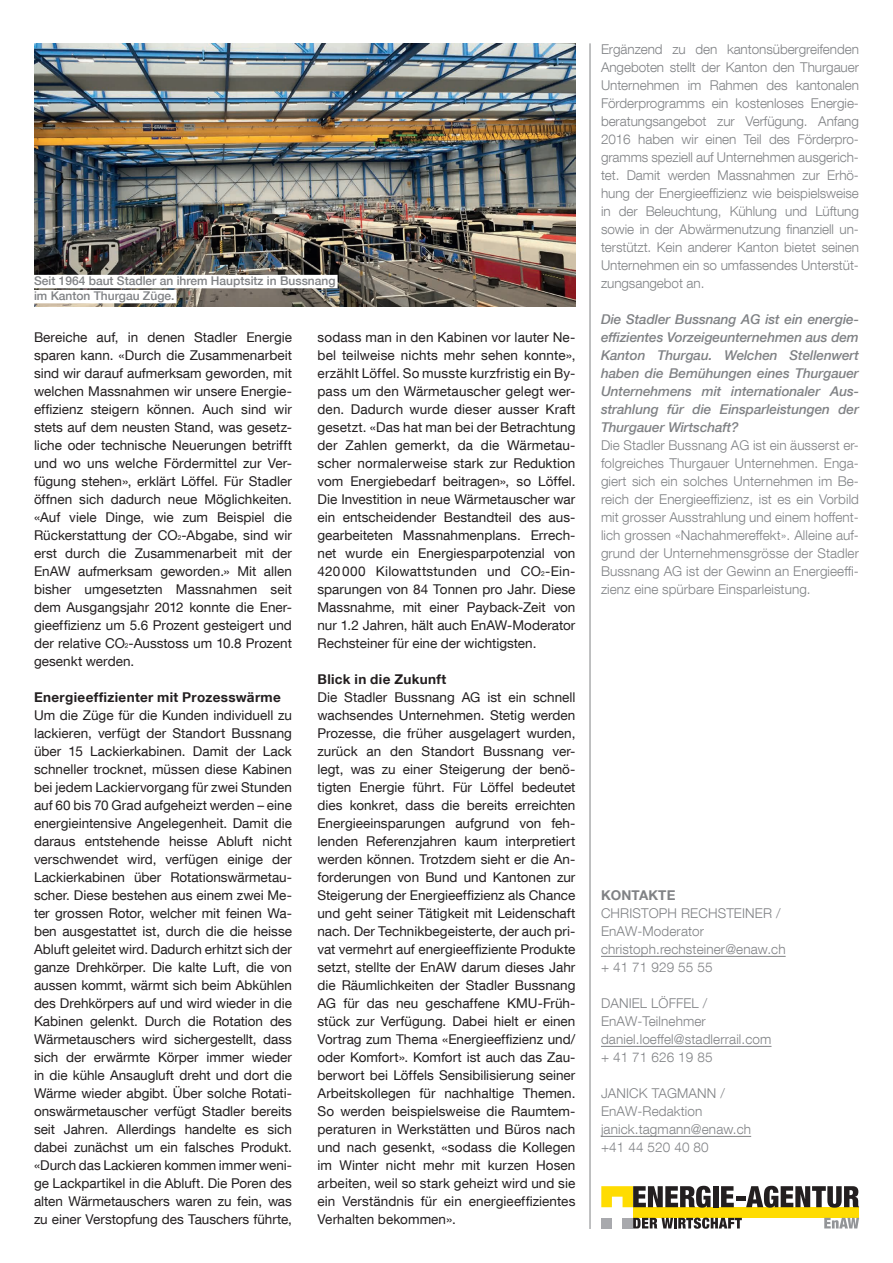
<style>
.page{position:relative;width:893px;height:1263px;background:#fff}
.page>*{position:absolute;margin:0;border:0;box-sizing:border-box;transform-origin:0 0}
.t1{font:13.5px/18px "Helvetica Neue LT Com";color:#231f20;text-align:justify}
.t2{font:300 13.5px/18px "Helvetica Neue LT Com";letter-spacing:.01em;color:#808285}
.t3{font:italic 500 13.5px/18px "Helvetica Neue LT Com";letter-spacing:-.005em;color:#808285;text-align:justify}
.t4{font:700 13.5px "Helvetica Neue LT Com";letter-spacing:.025em;color:#231f20}
.t5{font:700 13.5px "Helvetica Neue LT Com";letter-spacing:.01em;color:#808285}
.t6{font:500 12px/15px "Helvetica Neue LT Com";color:#808285}
.s1{font-size:6.75px}
</style>
<div class="page">
<hr style="left:590px;top:43px;width:1px;height:1186px;background:#808285">
<img style="left:34px;top:43px;width:541px;height:263px">
<hr style="left:601px;top:956px;width:185px;height:1px;background:#808285">
<hr style="left:601px;top:1046px;width:170px;height:1px;background:#808285">
<hr style="left:601px;top:1136px;width:150px;height:1px;background:#808285">
<div style="left:30px;top:275px;width:308px;height:13px;background:#fff"></div>
<div style="left:30px;top:290px;width:147px;height:13px;background:#fff"></div>
<div style="left:633px;top:1207px;width:226px;height:11px;background:#ffdc01"></div>
<div style="left:601px;top:1218px;width:11px;height:10px;background:#a8a9ad"></div>
<div style="left:622px;top:1218px;width:11px;height:10px;background:#a8a9ad"></div>
<svg style="left:824px;top:1218px;width:35px;height:10px"></svg>
<svg style="left:601px;top:1186px;width:110px;height:22px"></svg>
<div style="left:713px;top:1186px;width:6px;height:21px;background:#231f20"></div>
<svg style="left:721px;top:1186px;width:13px;height:21px"></svg>
<div style="left:736px;top:1196px;width:9px;height:5px;background:#231f20"></div>
<svg style="left:746px;top:1186px;width:113px;height:22px"></svg>
<svg style="left:633px;top:1217px;width:109px;height:12px"></svg>
<p class="t6" style="left:34px;top:273px;width:303px">Seit 1964 baut Stadler an ihrem Hauptsitz in Bussnang im Kanton Thurgau Züge.</p>
<p class="t1" style="left:34px;top:328px;width:259px">Bereiche auf, in denen Stadler Energie sparen kann. «Durch die Zusammenarbeit sind wir darauf aufmerksam geworden, mit welchen Massnahmen wir unsere Energie&shy;effizienz steigern können. Auch sind wir stets auf dem neusten Stand, was gesetz&shy;liche oder technische Neuerungen betrifft und wo uns welche Fördermittel zur Ver&shy;fügung stehen», erklärt Löffel. Für Stadler öffnen sich dadurch neue Möglichkeiten. «Auf viele Dinge, wie zum Beispiel die Rückerstattung der CO<span class="s1">2</span>-Abgabe, sind wir erst durch die Zusammenarbeit mit der EnAW aufmerksam geworden.» Mit allen bisher umgesetzten Massnahmen seit dem Ausgangsjahr 2012 konnte die Ener&shy;gieeffizienz um 5.6 Prozent gesteigert und der relative CO<span class="s1">2</span>-Ausstoss um 10.8 Prozent gesenkt werden.</p>
<p class="t4" style="left:34px;top:689px;width:248px">Energieeffizienter mit Prozesswärme</p>
<p class="t1" style="left:34px;top:706px;width:259px">Um die Züge für die Kunden individuell zu lackieren, verfügt der Standort Bussnang über 15 Lackierkabinen. Damit der Lack schneller trocknet, müssen diese Kabinen bei jedem Lackiervorgang für zwei Stunden auf 60 bis 70 Grad aufgeheizt werden – eine energieintensive Angelegenheit. Damit die daraus entstehende heisse Abluft nicht verschwendet wird, verfügen einige der Lackierkabinen über Rotationswärmetau&shy;scher. Diese bestehen aus einem zwei Me&shy;ter grossen Rotor, welcher mit feinen Wa&shy;ben ausgestattet ist, durch die die heisse Abluft geleitet wird. Dadurch erhitzt sich der ganze Drehkörper. Die kalte Luft, die von aussen kommt, wärmt sich beim Abkühlen des Drehkörpers auf und wird wieder in die Kabinen gelenkt. Durch die Rotation des Wärmetauschers wird sichergestellt, dass sich der erwärmte Körper immer wieder in die kühle Ansaugluft dreht und dort die Wärme wieder abgibt. Über solche Rotati&shy;onswärmetauscher verfügt Stadler bereits seit Jahren. Allerdings handelte es sich dabei zunächst um ein falsches Produkt. «Durch das Lackieren kommen immer weni&shy;ge Lackpartikel in die Abluft. Die Poren des alten Wärmetauschers waren zu fein, was zu einer Verstopfung des Tauschers führte,</p>
<p class="t1" style="left:317px;top:328px;width:259px">sodass man in den Kabinen vor lauter Ne&shy;bel teilweise nichts mehr sehen konnte», erzählt Löffel. So musste kurzfristig ein By&shy;pass um den Wärmetauscher gelegt wer&shy;den. Dadurch wurde dieser ausser Kraft gesetzt. «Das hat man bei der Betrachtung der Zahlen gemerkt, da die Wärmetau&shy;scher normalerweise stark zur Reduktion vom Energiebedarf beitragen», so Löffel.<br>Die Investition in neue Wärmetauscher war ein entscheidender Bestandteil des aus&shy;gearbeiteten Massnahmenplans. Errech&shy;net wurde ein Energiesparpotenzial von 420 000 Kilowattstunden und CO<span class="s1">2</span>-Ein&shy;sparungen von 84 Tonnen pro Jahr. Diese Massnahme, mit einer Payback-Zeit von nur 1.2 Jahren, hält auch EnAW-Moderator Rechsteiner für eine der wichtigsten.</p>
<p class="t4" style="left:317px;top:671px;width:130px">Blick in die Zukunft</p>
<p class="t1" style="left:317px;top:688px;width:259px">Die Stadler Bussnang AG ist ein schnell wachsendes Unternehmen. Stetig werden Prozesse, die früher ausgelagert wurden, zurück an den Standort Bussnang ver&shy;legt, was zu einer Steigerung der benö&shy;tigten Energie führt. Für Löffel bedeutet dies konkret, dass die bereits erreichten Energieeinsparungen aufgrund von feh&shy;lenden Referenzjahren kaum interpretiert werden können. Trotzdem sieht er die An&shy;forderungen von Bund und Kantonen zur Steigerung der Energieeffizienz als Chance und geht seiner Tätigkeit mit Leidenschaft nach. Der Technikbegeisterte, der auch pri&shy;vat vermehrt auf energieeffiziente Produkte setzt, stellte der EnAW darum dieses Jahr die Räumlichkeiten der Stadler Bussnang AG für das neu geschaffene KMU-Früh&shy;stück zur Verfügung. Dabei hielt er einen Vortrag zum Thema «Energieeffizienz und/ oder Komfort». Komfort ist auch das Zau&shy;berwort bei Löffels Sensibilisierung seiner Arbeitskollegen für nachhaltige Themen.<br>So werden beispielsweise die Raumtem&shy;peraturen in Werkstätten und Büros nach und nach gesenkt, «sodass die Kollegen im Winter nicht mehr mit kurzen Hosen arbeiten, weil so stark geheizt wird und sie ein Verständnis für ein energieeffizientes Verhalten bekommen».</p>
<p class="t2" style="left:601px;top:40px;width:259px;text-align:justify">Ergänzend zu den kantonsübergreifenden Angeboten stellt der Kanton den Thurgauer Unternehmen im Rahmen des kantonalen Förderprogramms ein kostenloses Energie&shy;beratungsangebot zur Verfügung. Anfang 2016 haben wir einen Teil des Förderpro&shy;gramms speziell auf Unternehmen ausgerich&shy;tet. Damit werden Massnahmen zur Erhö&shy;hung der Energieeffizienz wie beispielsweise in der Beleuchtung, Kühlung und Lüftung sowie in der Abwärmenutzung finanziell un&shy;terstützt. Kein anderer Kanton bietet seinen Unternehmen ein so umfassendes Unterstüt&shy;zungsangebot an.</p>
<p class="t3" style="left:601px;top:310px;width:259px">Die Stadler Bussnang AG ist ein energie&shy;effizientes Vorzeigeunternehmen aus dem Kanton Thurgau. Welchen Stellenwert haben die Bemühungen eines Thurgauer Unternehmens mit internationaler Aus&shy;strahlung für die Einsparleistungen der Thurgauer Wirtschaft?</p>
<p class="t2" style="left:601px;top:436px;width:259px;text-align:justify">Die Stadler Bussnang AG ist ein äusserst er&shy;folgreiches Thurgauer Unternehmen. Enga&shy;giert sich ein solches Unternehmen im Be&shy;reich der Energieeffizienz, ist es ein Vorbild mit grosser Ausstrahlung und einem hoffent&shy;lich grossen «Nachahmereffekt». Alleine auf&shy;grund der Unternehmensgrösse der Stadler Bussnang AG ist der Gewinn an Energieeffi&shy;zienz eine spürbare Einsparleistung.</p>
<p class="t5" style="left:601px;top:887px;width:76px">KONTAKTE</p>
<p class="t2" style="left:601px;top:904px;width:186px">CHRISTOPH RECHSTEINER /<br>EnAW-Moderator christoph.rechsteiner@enaw.ch + 41 71 929 55 55</p>
<p class="t2" style="left:601px;top:994px;width:172px">DANIEL LÖFFEL /<br>EnAW-Teilnehmer daniel.loeffel@stadlerrail.com + 41 71 626 19 85</p>
<p class="t2" style="left:601px;top:1084px;width:152px">JANICK TAGMANN /<br>EnAW-Redaktion janick.tagmann@enaw.ch +41 44 520 40 80</p>
</div>
